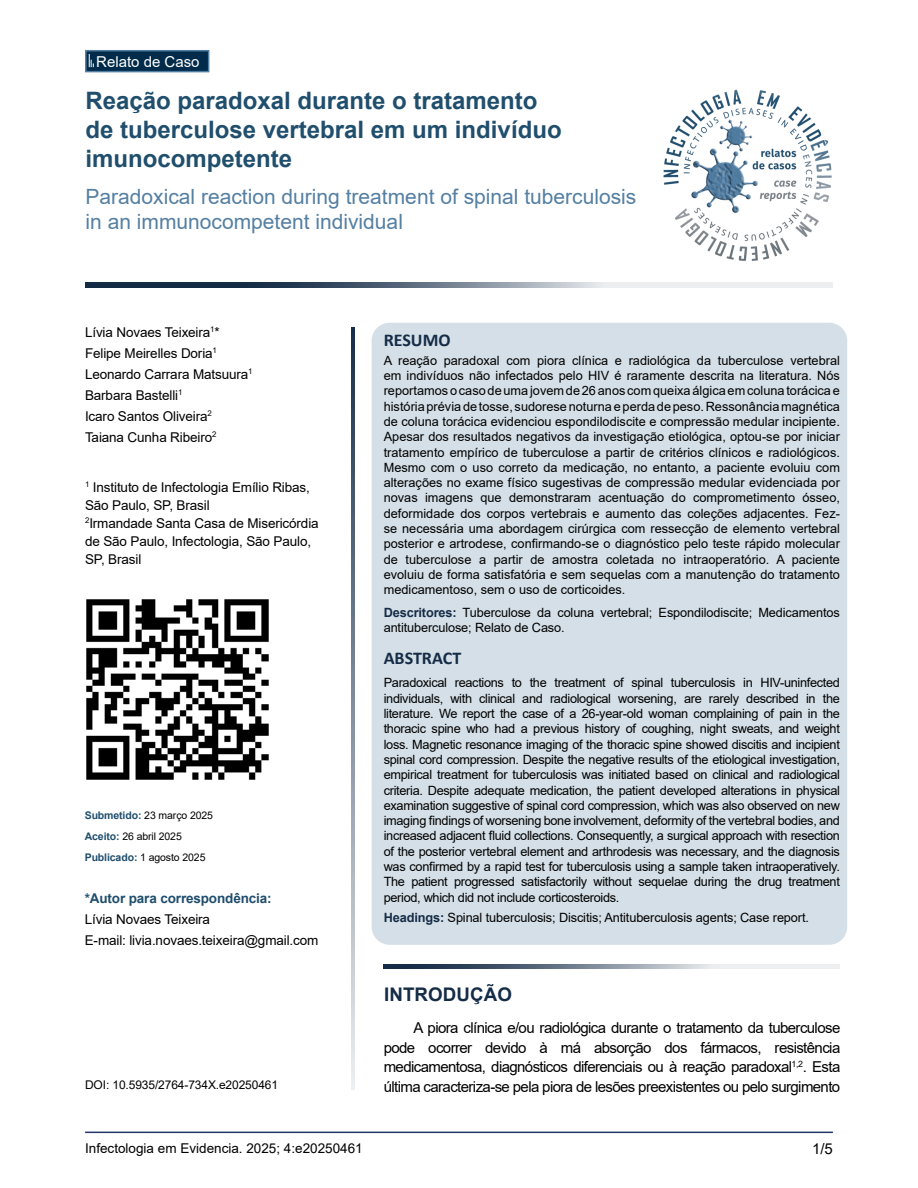
<style>
.page{position:relative;width:918px;height:1188px;background:#fff}
.page>*{position:absolute;margin:0;border:0;box-sizing:border-box;transform-origin:0 0}
.t1{font:700 24px/28.8px "Arial";color:#204e6d}
.t2{font:21px/25.2px "Arial";color:#547fa2}
.t3{font:700 18.75px "Arial";letter-spacing:.005em;color:#152c47}
.t4{font:700 18px "Calibri";color:#152c47}
.t5{font:15px/19.5px "Arial";letter-spacing:-.04em;color:#000;text-align:justify}
.t6{font:15px "Arial";color:#fff}
.t7{font:13.5px/21px "Arial";letter-spacing:-.01em;color:#000}
.t8{font:700 13.5px "Arial";letter-spacing:-.01em;color:#204e6d}
.t9{font:12.75px/15.3px "Arial";letter-spacing:-.01em;color:#000;text-align:justify}
.t10{font:12px "Arial";letter-spacing:-.01em;color:#000}
.t11{font:10.5px/21px "Arial";letter-spacing:-.01em;color:#000}
.s1{font-weight:700;color:#204e6d}
.s2{font-weight:700;color:#162c46}
</style>
<div class="page">
<hr style="left:85px;top:1132px;width:748px;height:1px;background:#23356c">
<svg style="left:351px;top:327px;width:4px;height:763px;background:#828e9c"></svg>
<img style="left:663px;top:89px;width:169px;height:172px">
<svg style="left:85px;top:282px;width:748px;height:6px;background:#818d9b"></svg>
<div style="left:85px;top:50px;width:124px;height:22px;background:#002b4a;border:2px solid #527ea2"></div>
<svg style="left:89px;top:54px;width:5px;height:13px"></svg>
<svg style="left:384px;top:964px;width:456px;height:4px;background:#8d98a5"></svg>
<div style="left:372px;top:323px;width:475px;height:622px;background:#d4dfe7;border-radius:18px"></div>
<img style="left:86px;top:599px;width:183px;height:181px">
<p class="t6" style="left:96px;top:52px;width:105px">Relato de Caso</p>
<h1 class="t1" style="left:86px;top:87px;width:478px">Reação paradoxal durante o tratamento de tuberculose vertebral em um indivíduo imunocompetente</h1>
<h2 class="t2" style="left:86px;top:184px;width:552px">Paradoxical reaction during treatment of spinal tuberculosis in an immunocompetent individual</h2>
<p class="t7" style="left:85px;top:321px;width:169px">Lívia Novaes Teixeira<sup>1</sup>*<br>Felipe Meirelles Doria<sup>1<br></sup>Leonardo Carrara Matsuura<sup>1<br></sup>Barbara Bastelli<sup>1<br></sup>Icaro Santos Oliveira<sup>2<br></sup>Taiana Cunha Ribeiro<sup>2</sup></p>
<p class="t7" style="left:85px;top:478px;width:235px;line-height:18px"><sup>1</sup> Instituto de Infectologia Emílio Ribas,<br>São Paulo, SP, Brasil<br><sup>2</sup>Irmandade Santa Casa de Misericórdia de São Paulo, Infectologia, São Paulo,<br>SP, Brasil</p>
<p class="t11" style="left:85px;top:805px;width:130px"><span class="s1">Submetido:</span> 23 março 2025<br><span class="s1">Aceito:</span> 26 abril 2025<br><span class="s1">Publicado:</span> 1 agosto 2025</p>
<p class="t8" style="left:85px;top:889px;width:188px">*Autor para correspondência:</p>
<p class="t7" style="left:85px;top:908px;width:235px">Lívia Novaes Teixeira<br>E-mail: livia.novaes.teixeira@gmail.com</p>
<p class="t10" style="left:85px;top:1076px;width:195px">DOI: 10.5935/2764-734X.e20250461</p>
<h3 class="t4" style="left:384px;top:328px;width:68px">RESUMO</h3>
<p class="t9" style="left:384px;top:353px;width:458px">A reação paradoxal com piora clínica e radiológica da tuberculose vertebral em indivíduos não infectados pelo HIV é raramente descrita na literatura. Nós reportamos o caso de uma jovem de 26 anos com queixa álgica em coluna torácica e história prévia de tosse, sudorese noturna e perda de peso. Ressonância magnética de coluna torácica evidenciou espondilodiscite e compressão medular incipiente.<br>Apesar dos resultados negativos da investigação etiológica, optou-se por iniciar tratamento empírico de tuberculose a partir de critérios clínicos e radiológicos.<br>Mesmo com o uso correto da medicação, no entanto, a paciente evoluiu com alterações no exame físico sugestivas de compressão medular evidenciada por novas imagens que demonstraram acentuação do comprometimento ósseo, deformidade dos corpos vertebrais e aumento das coleções adjacentes. Fez&shy;se necessária uma abordagem cirúrgica com ressecção de elemento vertebral posterior e artrodese, confirmando-se o diagnóstico pelo teste rápido molecular de tuberculose a partir de amostra coletada no intraoperatório. A paciente evoluiu de forma satisfatória e sem sequelas com a manutenção do tratamento medicamentoso, sem o uso de corticoides.</p>
<p class="t9" style="left:384px;top:604px;width:458px"><span class="s2">Descritores:</span> Tuberculose da coluna vertebral; Espondilodiscite; Medicamentos antituberculose; Relato de Caso.</p>
<h3 class="t4" style="left:384px;top:645px;width:79px">ABSTRACT</h3>
<p class="t9" style="left:384px;top:675px;width:458px">Paradoxical reactions to the treatment of spinal tuberculosis in HIV-uninfected individuals, with clinical and radiological worsening, are rarely described in the literature. We report the case of a 26-year-old woman complaining of pain in the thoracic spine who had a previous history of coughing, night sweats, and weight loss. Magnetic resonance imaging of the thoracic spine showed discitis and incipient spinal cord compression. Despite the negative results of the etiological investigation, empirical treatment for tuberculosis was initiated based on clinical and radiological criteria. Despite adequate medication, the patient developed alterations in physical examination suggestive of spinal cord compression, which was also observed on new imaging findings of worsening bone involvement, deformity of the vertebral bodies, and increased adjacent fluid collections. Consequently, a surgical approach with resection of the posterior vertebral element and arthrodesis was necessary, and the diagnosis was confirmed by a rapid test for tuberculosis using a sample taken intraoperatively.<br>The patient progressed satisfactorily without sequelae during the drug treatment period, which did not include corticosteroids.</p>
<p class="t9" style="left:384px;top:910px;width:427px"><span class="s2">Headings:</span> Spinal tuberculosis; Discitis; Antituberculosis agents; Case report.</p>
<h3 class="t3" style="left:384px;top:981px;width:129px">INTRODUÇÃO</h3>
<p class="t5" style="left:384px;top:1018px;width:458px;text-indent:30px">A piora clínica e/ou radiológica durante o tratamento da tuberculose pode ocorrer devido à má absorção dos fármacos, resistência medicamentosa, diagnósticos diferenciais ou à reação paradoxal<sup>1,2</sup>. Esta última caracteriza-se pela piora de lesões preexistentes ou pelo surgimento</p>
<p class="t7" style="left:85px;top:1137px;width:279px">Infectologia em Evidencia. 2025; 4:e20250461</p>
<p class="t5" style="left:812px;top:1139px;width:22px">1/5</p>
</div>
